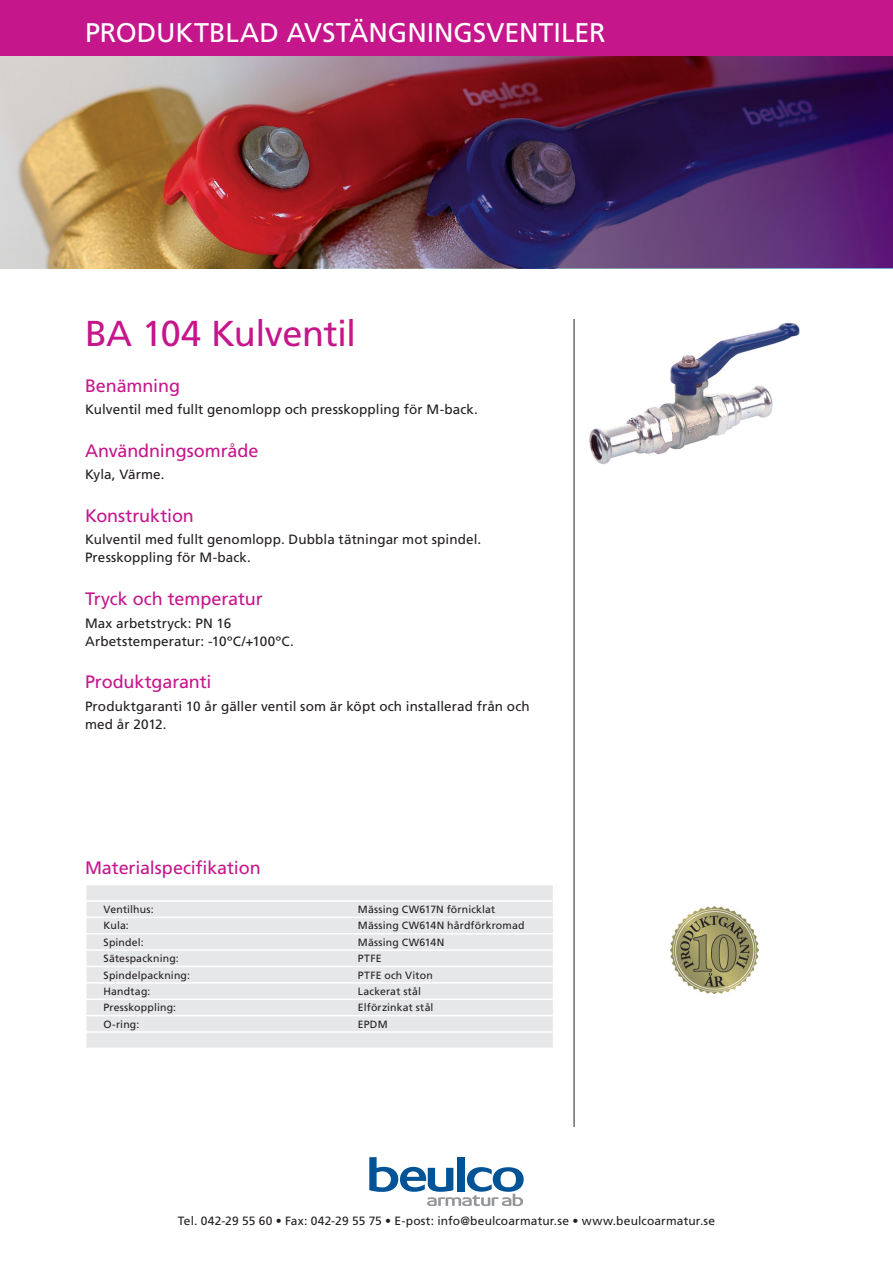
<style>
.page{position:relative;width:893px;height:1263px;background:#fff}
.page>*{position:absolute;margin:0;border:0;box-sizing:border-box;transform-origin:0 0}
.Artikelgrupp{font:36px "Frutiger LT Std";letter-spacing:-.02em;color:#c5168c}
.Produktgruppsrubrik{font:27px "Frutiger LT Std";color:#fff}
.Mellanrubrik{font:18px "Frutiger LT Std";letter-spacing:-.005em;color:#c5168c}
.Materialspecrubrik{font:18px "Frutiger LT Std";letter-spacing:-.01em;color:#c5168c}
.Brödtext{font:13.5px/18px "Frutiger LT Std";letter-spacing:.005em;color:#231f20}
.t1{font:12px "Frutiger LT Std";letter-spacing:.01em;color:#231f20}
.MaterialspecText{font:10.5px "Frutiger LT Std";letter-spacing:.015em;color:#231f20}
</style>
<div class="page">
<img style="left:0;top:55px;width:893px;height:213px">
<div style="left:0;top:0;width:893px;height:55px;background:#c5168c"></div>
<svg style="left:369px;top:1157px;width:155px;height:49px"></svg>
<hr style="left:574px;top:319px;width:1px;height:808px;background:#231f20">
<div style="left:87px;top:885px;width:466px;height:163px;background:#e6e7e9"></div>
<hr style="left:85px;top:900px;width:469px;height:2px;background:#fff">
<hr style="left:85px;top:916px;width:469px;height:2px;background:#fff">
<hr style="left:85px;top:933px;width:469px;height:1px;background:#fff">
<hr style="left:85px;top:949px;width:469px;height:2px;background:#fff">
<hr style="left:85px;top:966px;width:469px;height:1px;background:#fff">
<hr style="left:85px;top:982px;width:469px;height:1px;background:#fff">
<hr style="left:85px;top:998px;width:469px;height:2px;background:#fff">
<hr style="left:85px;top:1015px;width:469px;height:1px;background:#fff">
<hr style="left:85px;top:1031px;width:469px;height:2px;background:#fff">
<svg style="left:86px;top:885px;width:1px;height:163px"></svg>
<img style="left:589px;top:322px;width:211px;height:143px">
<img style="left:671px;top:906px;width:87px;height:87px">
<p class="Produktgruppsrubrik" style="left:85px;top:16px;width:491px">PRODUKTBLAD Avstängningsventiler</p>
<p class="Artikelgrupp" style="left:85px;top:312px;width:273px">BA 104 Kulventil</p>
<p class="Mellanrubrik" style="left:85px;top:375px;width:96px">Benämning</p>
<p class="Brödtext" style="left:85px;top:401px;width:394px">Kulventil med fullt genomlopp och presskoppling för M-back.</p>
<p class="Mellanrubrik" style="left:85px;top:440px;width:175px">Användningsområde</p>
<p class="Brödtext" style="left:85px;top:466px;width:81px">Kyla, Värme.</p>
<p class="Mellanrubrik" style="left:85px;top:505px;width:110px">Konstruktion</p>
<p class="Brödtext" style="left:85px;top:531px;width:398px">Kulventil med fullt genomlopp. Dubbla tätningar mot spindel.</p>
<p class="Brödtext" style="left:85px;top:549px;width:167px">Presskoppling för M-back.</p>
<p class="Mellanrubrik" style="left:85px;top:588px;width:179px">Tryck och temperatur</p>
<p class="Brödtext" style="left:85px;top:614px;width:148px">Max arbetstryck: PN 16</p>
<p class="Brödtext" style="left:85px;top:632px;width:210px">Arbetstemperatur: -10ºC/+100ºC.</p>
<p class="Mellanrubrik" style="left:85px;top:672px;width:128px">Produktgaranti</p>
<p class="Brödtext" style="left:85px;top:697px;width:446px">Produktgaranti 10 år gäller ventil som är köpt och installerad från och med år 2012.</p>
<p class="Materialspecrubrik" style="left:85px;top:857px;width:177px">Materialspecifikation</p>
<p class="MaterialspecText" style="left:104px;top:903px;width:52px">Ventilhus:</p>
<p class="MaterialspecText" style="left:358px;top:903px;width:139px">Mässing CW617N förnicklat</p>
<p class="MaterialspecText" style="left:104px;top:920px;width:27px">Kula:</p>
<p class="MaterialspecText" style="left:358px;top:920px;width:168px">Mässing CW614N hårdförkromad</p>
<p class="MaterialspecText" style="left:104px;top:936px;width:42px">Spindel:</p>
<p class="MaterialspecText" style="left:358px;top:936px;width:86px">Mässing CW614N</p>
<p class="MaterialspecText" style="left:104px;top:952px;width:77px">Sätespackning:</p>
<p class="MaterialspecText" style="left:358px;top:952px;width:25px">PTFE</p>
<p class="MaterialspecText" style="left:104px;top:969px;width:88px">Spindelpackning:</p>
<p class="MaterialspecText" style="left:358px;top:969px;width:76px">PTFE och Viton</p>
<p class="MaterialspecText" style="left:104px;top:985px;width:48px">Handtag:</p>
<p class="MaterialspecText" style="left:358px;top:985px;width:65px">Lackerat stål</p>
<p class="MaterialspecText" style="left:104px;top:1001px;width:74px">Presskoppling:</p>
<p class="MaterialspecText" style="left:358px;top:1001px;width:77px">Elförzinkat stål</p>
<p class="MaterialspecText" style="left:104px;top:1018px;width:37px">O-ring:</p>
<p class="MaterialspecText" style="left:358px;top:1018px;width:31px">EPDM</p>
<p class="t1" style="left:178px;top:1214px;width:539px">Tel. 042-29 55 60 • Fax: 042-29 55 75 • E-post: info@beulcoarmatur.se • www.beulcoarmatur.se</p>
</div>
